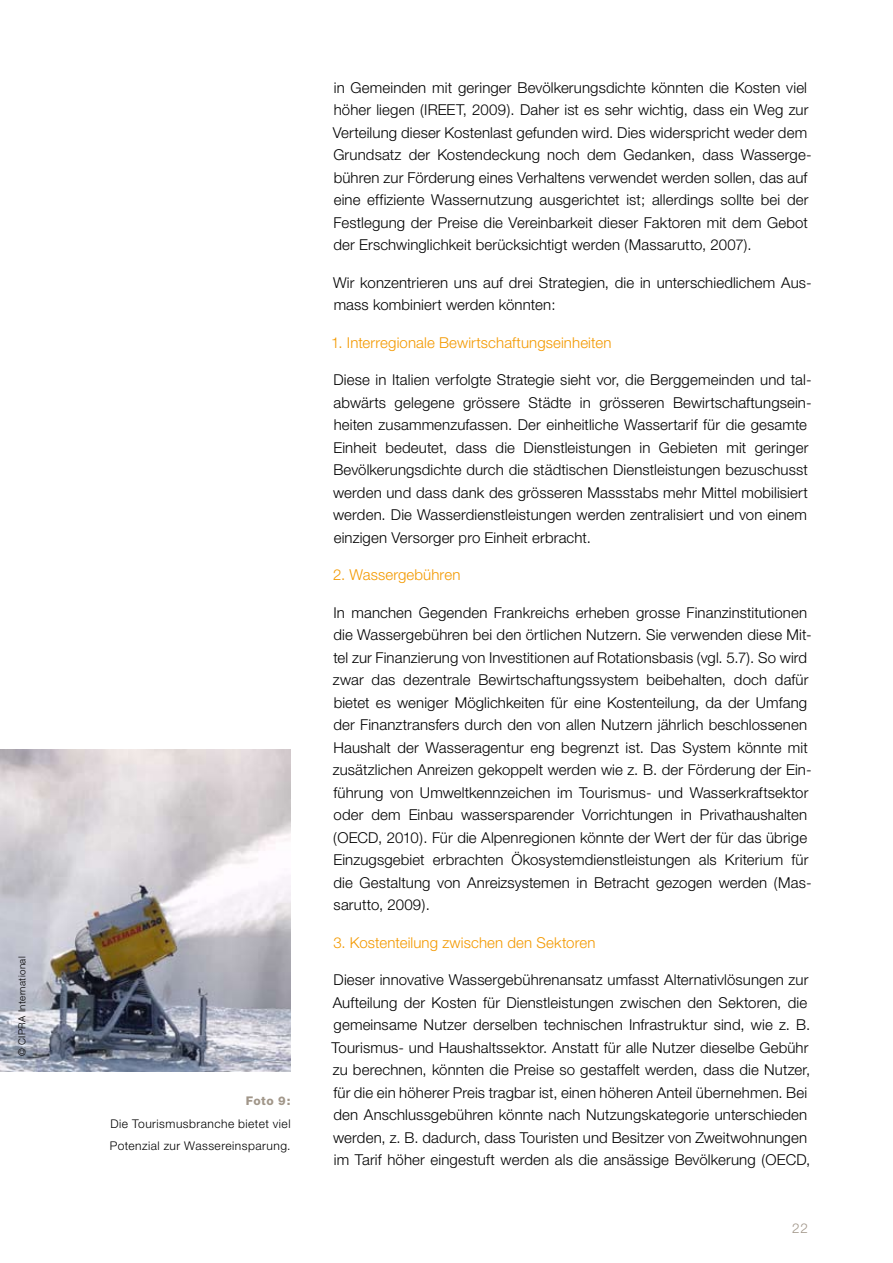
<style>
.page{position:relative;width:893px;height:1263px;background:#fff}
.page>*{position:absolute;margin:0;border:0;box-sizing:border-box;transform-origin:0 0}
.t1{font:300 15px/22.5px "Helvetica Neue CE";letter-spacing:.01em;color:#000}
.t2{font:300 15px "Helvetica Neue CE";letter-spacing:.01em;color:#f39900}
.t3{font:300 13.5px "Helvetica Neue CE";color:#a19689}
.t4{font:300 12px/22.5px "Helvetica Neue CE";letter-spacing:.04em;color:#000}
.t5{font:800 12px "Helvetica Neue CE";color:#a19689}
.t6{font:300 9.75px "Helvetica Neue CE";letter-spacing:.045em;color:#000}
</style>
<div class="page">
<img style="left:0;top:749px;width:291px;height:323px">
<p class="t6" style="left:16px;top:1056px;width:101px;rotate:-90deg">© CIPRA International</p>
<p class="t5" style="left:246px;top:1093px;width:46px">Foto 9:</p>
<p class="t4" style="left:110px;top:1112px;width:182px">Die Tourismusbranche bietet viel<br>Potenzial zur Wassereinsparung.</p>
<p class="t1" style="left:333px;top:76px;width:480px">in Gemeinden mit geringer Bevölkerungsdichte könnten die Kosten viel höher liegen (IREET, 2009). Daher ist es sehr wichtig, dass ein Weg zur Verteilung dieser Kostenlast gefunden wird. Dies widerspricht weder dem Grundsatz der Kostendeckung noch dem Gedanken, dass Wasserge&shy;bühren zur Förderung eines Verhaltens verwendet werden sollen, das auf eine effiziente Wassernutzung ausgerichtet ist; allerdings sollte bei der Festlegung der Preise die Vereinbarkeit dieser Faktoren mit dem Gebot der Erschwinglichkeit berücksichtigt werden (Massarutto, 2007).</p>
<p class="t1" style="left:333px;top:271px;width:480px">Wir konzentrieren uns auf drei Strategien, die in unterschiedlichem Aus&shy;mass kombiniert werden könnten:</p>
<p class="t2" style="left:331px;top:333px;width:282px">1. Interregionale Bewirtschaftungseinheiten</p>
<p class="t1" style="left:333px;top:368px;width:480px">Diese in Italien verfolgte Strategie sieht vor, die Berggemeinden und tal&shy;abwärts gelegene grössere Städte in grösseren Bewirtschaftungsein&shy;heiten zusammenzufassen. Der einheitliche Wassertarif für die gesamte Einheit bedeutet, dass die Dienstleistungen in Gebieten mit geringer Bevölkerungsdichte durch die städtischen Dienstleistungen bezuschusst werden und dass dank des grösseren Massstabs mehr Mittel mobilisiert werden. Die Wasserdienstleistungen werden zentralisiert und von einem einzigen Versorger pro Einheit erbracht.</p>
<p class="t2" style="left:333px;top:566px;width:129px">2. Wassergebühren</p>
<p class="t1" style="left:333px;top:601px;width:480px">In manchen Gegenden Frankreichs erheben grosse Finanzinstitutionen die Wassergebühren bei den örtlichen Nutzern. Sie verwenden diese Mit&shy;tel zur Finanzierung von Investitionen auf Rotationsbasis (vgl. 5.7). So wird zwar das dezentrale Bewirtschaftungssystem beibehalten, doch dafür bietet es weniger Möglichkeiten für eine Kostenteilung, da der Umfang der Finanztransfers durch den von allen Nutzern jährlich beschlossenen Haushalt der Wasseragentur eng begrenzt ist. Das System könnte mit zusätzlichen Anreizen gekoppelt werden wie z. B. der Förderung der Ein&shy;führung von Umweltkennzeichen im Tourismus- und Wasserkraftsektor oder dem Einbau wassersparender Vorrichtungen in Privathaushalten (OECD, 2010). Für die Alpenregionen könnte der Wert der für das übrige Einzugsgebiet erbrachten Ökosystemdienstleistungen als Kriterium für die Gestaltung von Anreizsystemen in Betracht gezogen werden (Mas&shy;sarutto, 2009).</p>
<p class="t2" style="left:333px;top:933px;width:264px">3. Kostenteilung zwischen den Sektoren</p>
<p class="t1" style="left:331px;top:968px;width:480px">Dieser innovative Wassergebührenansatz umfasst Alternativlösungen zur Aufteilung der Kosten für Dienstleistungen zwischen den Sektoren, die gemeinsame Nutzer derselben technischen Infrastruktur sind, wie z. B.<br>Tourismus- und Haushaltssektor. Anstatt für alle Nutzer dieselbe Gebühr zu berechnen, könnten die Preise so gestaffelt werden, dass die Nutzer, für die ein höherer Preis tragbar ist, einen höheren Anteil übernehmen. Bei den Anschlussgebühren könnte nach Nutzungskategorie unterschieden werden, z. B. dadurch, dass Touristen und Besitzer von Zweitwohnungen im Tarif höher eingestuft werden als die ansässige Bevölkerung (OECD,</p>
<p class="t3" style="left:792px;top:1220px;width:17px">22</p>
</div>
